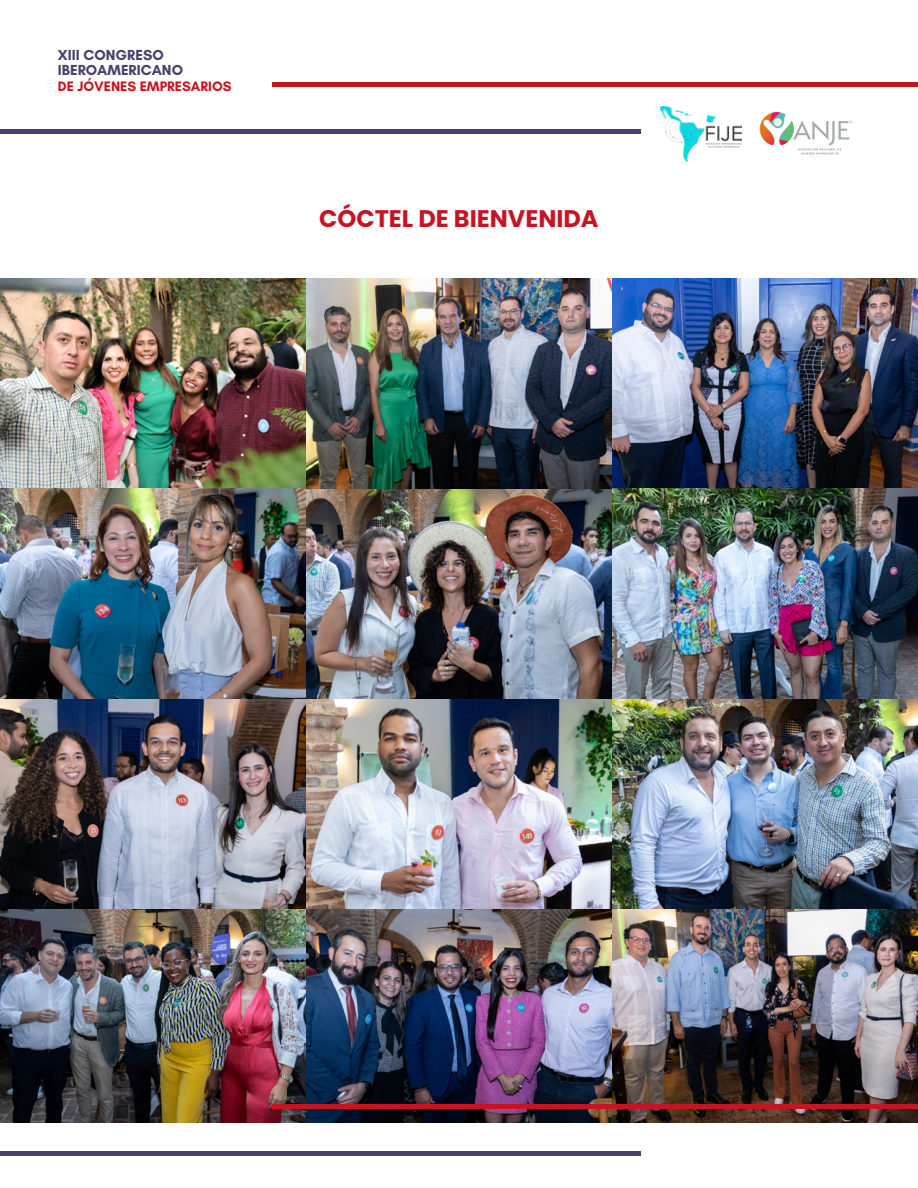
<style>
.page{position:relative;width:918px;height:1188px;background:#fff}
.page>*{position:absolute;margin:0;border:0;box-sizing:border-box;transform-origin:0 0}
.t1{font:700 24px "Poppins";color:#c71422}
.t2{font:700 14.85px/15.1px "Glacial Indifference";color:#47406b}
.t3{font:700 13.95px "Glacial Indifference";color:#c61623}
</style>
<div class="page">
<img style="left:661px;top:106px;width:80px;height:56px">
<svg style="left:793px;top:120px;width:59px;height:34px"></svg>
<img style="left:760px;top:112px;width:34px;height:34px;border-radius:17px">
<hr style="left:272px;top:82px;width:646px;height:4px;background:#c71422">
<hr style="left:0;top:129px;width:641px;height:4px;background:#47406b">
<img style="left:0;top:279px;width:918px;height:844px">
<hr style="left:272px;top:1105px;width:646px;height:4px;background:#c71422">
<hr style="left:0;top:1151px;width:641px;height:4px;background:#47406b">
<p class="t2" style="left:58px;top:47px;width:127px">XIII CONGRESO<br>IBEROAMERICANO</p>
<p class="t3" style="left:58px;top:77px;width:175px">DE JÓVENES EMPRESARIOS</p>
<h1 class="t1" style="left:319px;top:205px;width:281px">CÓCTEL DE BIENVENIDA</h1>
</div>
